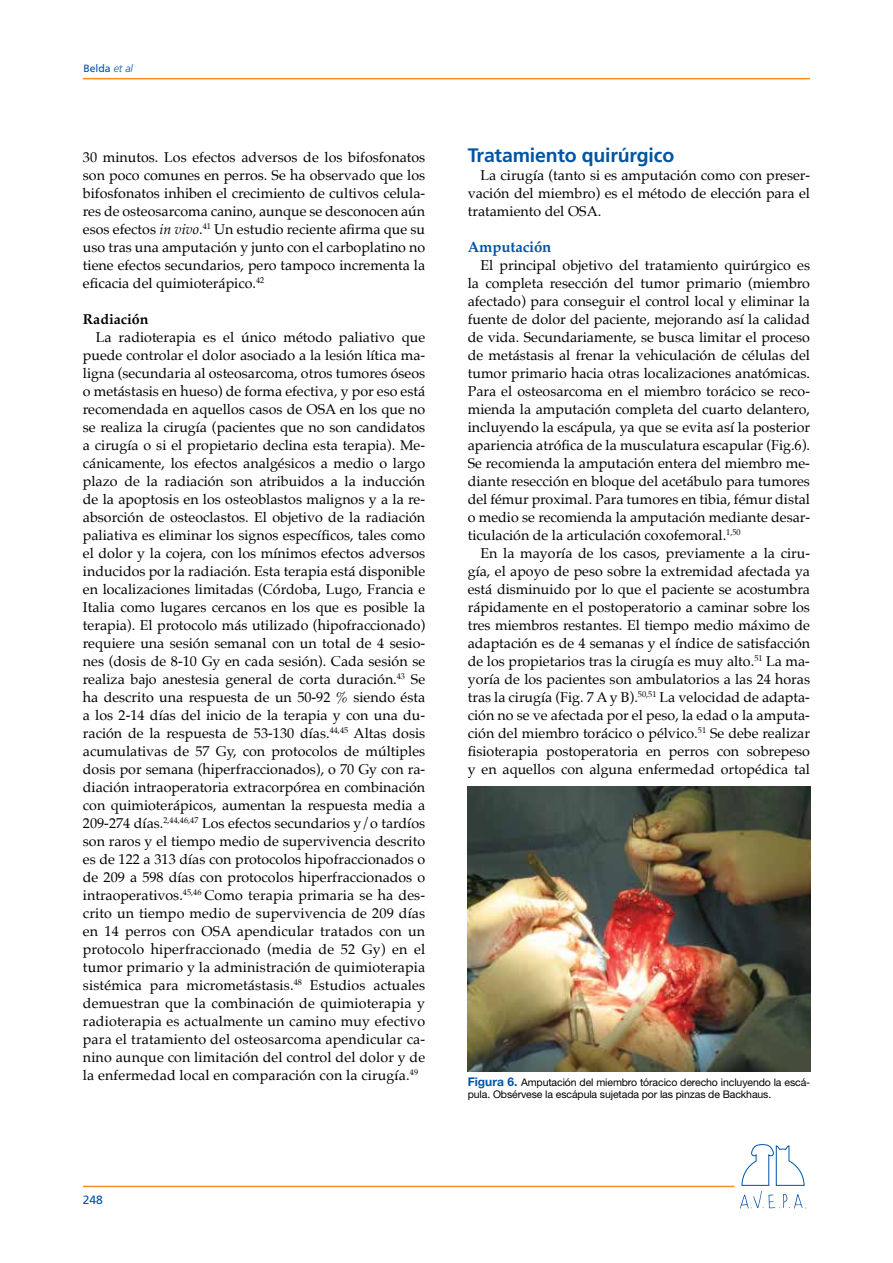
<style>
.page{position:relative;width:893px;height:1263px;background:#fff}
.page>*{position:absolute;margin:0;border:0;box-sizing:border-box;transform-origin:0 0}
.t1{font:700 19.5px "Frutiger";letter-spacing:-.01em;color:#0054a4}
.t2{font:700 15px "Palatino";letter-spacing:-.01em;color:#0054a4}
.t3{font:14.25px/18px "Palatino";color:#000;text-align:justify}
.t4{font:700 14.25px "Palatino";color:#000}
.t5{font:12px "Frutiger";color:#0054a4}
.t6{font:10.5px/12.6px "Helvetica Neue LT Std";letter-spacing:-.01em;color:#000}
.t7{font:10.5px "Frutiger";color:#0054a4}
.s1{font-weight:300;font-style:italic}
.s2{font-style:italic}
.s3{font-weight:700;font-size:12px;color:#0054a4}
</style>
<div class="page">
<hr style="left:83px;top:1186px;width:651px;height:1px;background:#f78e1e">
<hr style="left:83px;top:78px;width:727px;height:1px;background:#f78e1e">
<svg style="left:740px;top:1144px;width:66px;height:65px"></svg>
<img style="left:468px;top:787px;width:342px;height:284px">
<p class="t7" style="left:83px;top:62px;width:51px">Belda <span class="s1">et al</span></p>
<p class="t3" style="left:83px;top:148px;width:344px">30 minutos. Los efectos adversos de los bifosfonatos son poco comunes en perros. Se ha observado que los bifosfonatos inhiben el crecimiento de cultivos celula&shy;res de osteosarcoma canino, aunque se desconocen aún esos efectos <span class="s2">in vivo</span>.<sup>41</sup> Un estudio reciente afirma que su uso tras una amputación y junto con el carboplatino no tiene efectos secundarios, pero tampoco incrementa la eficacia del quimioterápico.<sup>42</sup></p>
<p class="t4" style="left:83px;top:307px;width:67px">Radiación</p>
<p class="t3" style="left:83px;top:328px;width:344px;text-indent:13px">La radioterapia es el único método paliativo que puede controlar el dolor asociado a la lesión lítica ma&shy;ligna (secundaria al osteosarcoma, otros tumores óseos o metástasis en hueso) de forma efectiva, y por eso está recomendada en aquellos casos de OSA en los que no se realiza la cirugía (pacientes que no son candidatos a cirugía o si el propietario declina esta terapia). Me&shy;cánicamente, los efectos analgésicos a medio o largo plazo de la radiación son atribuidos a la inducción de la apoptosis en los osteoblastos malignos y a la re&shy;absorción de osteoclastos. El objetivo de la radiación paliativa es eliminar los signos específicos, tales como el dolor y la cojera, con los mínimos efectos adversos inducidos por la radiación. Esta terapia está disponible en localizaciones limitadas (Córdoba, Lugo, Francia e Italia como lugares cercanos en los que es posible la terapia). El protocolo más utilizado (hipofraccionado) requiere una sesión semanal con un total de 4 sesio&shy;nes (dosis de 8-10 Gy en cada sesión). Cada sesión se realiza bajo anestesia general de corta duración.<sup>43</sup> Se ha descrito una respuesta de un 50-92 % siendo ésta a los 2-14 días del inicio de la terapia y con una du&shy;ración de la respuesta de 53-130 días.<sup>44,45</sup> Altas dosis acumulativas de 57 Gy, con protocolos de múltiples dosis por semana (hiperfraccionados), o 70 Gy con ra&shy;diación intraoperatoria extracorpórea en combinación con quimioterápicos, aumentan la respuesta media a 209-274 días.<sup>2,44,46,47</sup> Los efectos secundarios y/o tardíos son raros y el tiempo medio de supervivencia descrito es de 122 a 313 días con protocolos hipofraccionados o de 209 a 598 días con protocolos hiperfraccionados o intraoperativos.<sup>45,46</sup> Como terapia primaria se ha des&shy;crito un tiempo medio de supervivencia de 209 días en 14 perros con OSA apendicular tratados con un protocolo hiperfraccionado (media de 52 Gy) en el tumor primario y la administración de quimioterapia sistémica para micrometástasis.<sup>48</sup> Estudios actuales demuestran que la combinación de quimioterapia y radioterapia es actualmente un camino muy efectivo para el tratamiento del osteosarcoma apendicular ca&shy;nino aunque con limitación del control del dolor y de la enfermedad local en comparación con la cirugía.<sup>49</sup></p>
<p class="t5" style="left:83px;top:1193px;width:22px">248</p>
<h1 class="t1" style="left:468px;top:144px;width:208px">Tratamiento quirúrgico</h1>
<p class="t3" style="left:468px;top:166px;width:344px;text-indent:13px">La cirugía (tanto si es amputación como con preser&shy;vación del miembro) es el método de elección para el tratamiento del OSA.</p>
<p class="t2" style="left:468px;top:234px;width:85px">Amputación</p>
<p class="t3" style="left:468px;top:256px;width:344px;text-indent:13px">El principal objetivo del tratamiento quirúrgico es la completa resección del tumor primario (miembro afectado) para conseguir el control local y eliminar la fuente de dolor del paciente, mejorando así la calidad de vida. Secundariamente, se busca limitar el proceso de metástasis al frenar la vehiculación de células del tumor primario hacia otras localizaciones anatómicas.<br>Para el osteosarcoma en el miembro torácico se reco&shy;mienda la amputación completa del cuarto delantero, incluyendo la escápula, ya que se evita así la posterior apariencia atrófica de la musculatura escapular (Fig.6).<br>Se recomienda la amputación entera del miembro me&shy;diante resección en bloque del acetábulo para tumores del fémur proximal. Para tumores en tibia, fémur distal o medio se recomienda la amputación mediante desar&shy;ticulación de la articulación coxofemoral.<sup>1,50</sup></p>
<p class="t3" style="left:468px;top:544px;width:344px;text-indent:13px">En la mayoría de los casos, previamente a la ciru&shy;gía, el apoyo de peso sobre la extremidad afectada ya está disminuido por lo que el paciente se acostumbra rápidamente en el postoperatorio a caminar sobre los tres miembros restantes. El tiempo medio máximo de adaptación es de 4 semanas y el índice de satisfacción de los propietarios tras la cirugía es muy alto.<sup>51</sup> La ma&shy;yoría de los pacientes son ambulatorios a las 24 horas tras la cirugía (Fig. 7 A y B).<sup>50,51</sup> La velocidad de adapta&shy;ción no se ve afectada por el peso, la edad o la amputa&shy;ción del miembro torácico o pélvico.<sup>51</sup> Se debe realizar fisioterapia postoperatoria en perros con sobrepeso y en aquellos con alguna enfermedad ortopédica tal</p>
<p class="t6" style="left:468px;top:1076px;width:344px"><span class="s3">Figura 6.</span> Amputación del miembro tóracico derecho incluyendo la escá&shy;pula. Obsérvese la escápula sujetada por las pinzas de Backhaus.</p>
</div>
